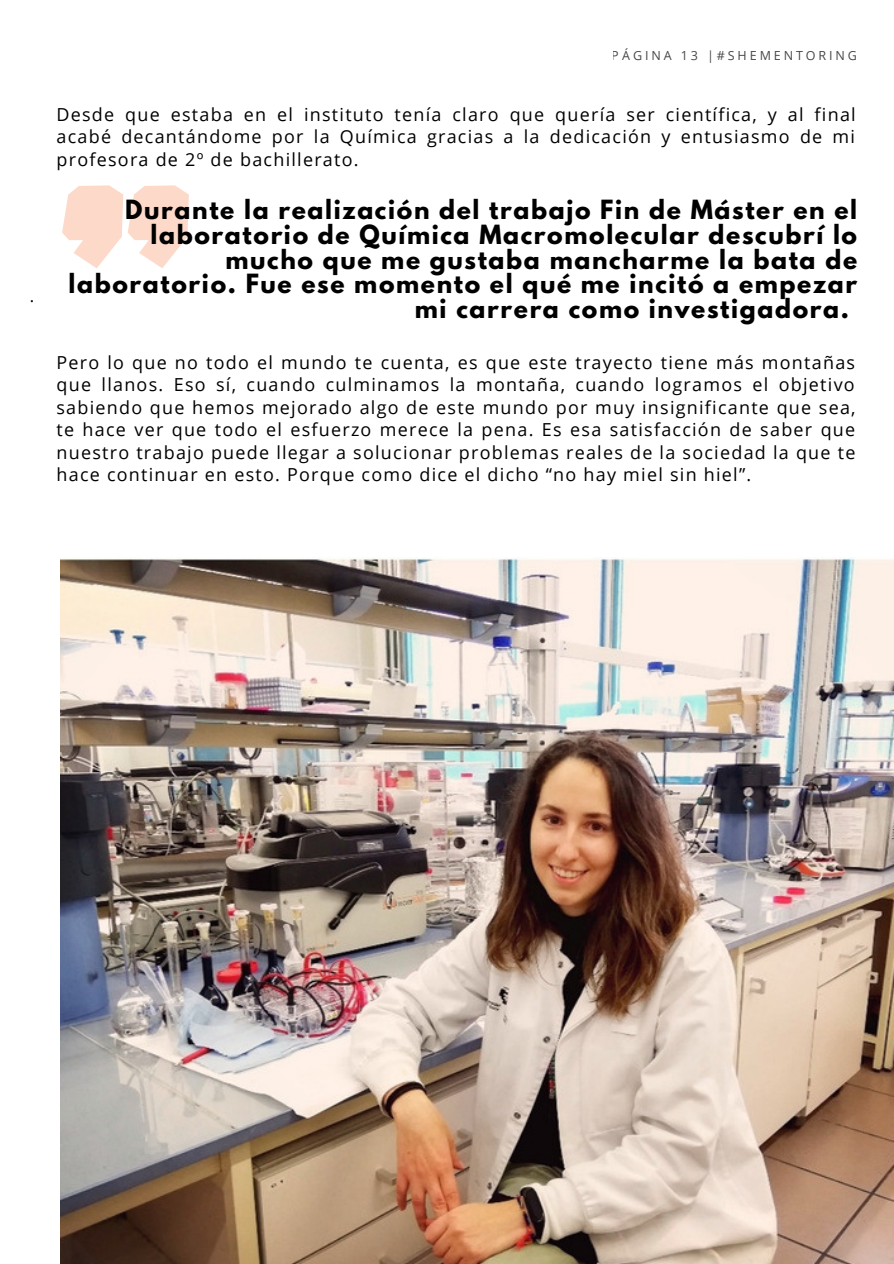
<style>
.page{position:relative;width:894px;height:1264px;background:#fff}
.page>*{position:absolute;margin:0;border:0;box-sizing:border-box;transform-origin:0 0}
.t1{font:279px "Adumu";color:#f9a57d}
.t2{font:700 23.4px "League Spartan";letter-spacing:.07em;color:#000}
.t3{font:18px/22.5px "Open Sans";letter-spacing:.07em;color:#000;text-align:justify}
.t4{font:16.65px "Open Sans";color:#000}
.t5{font:12.6px "Open Sans";letter-spacing:.23em;color:#000}
</style>
<div class="page">
<img style="left:60px;top:557px;width:833px;height:706px">
<p class="t4" style="left:30px;top:284px;width:6px">.</p>
<p class="t5" style="left:611px;top:47px;width:247px">PÁGINA 13 |#SHEMENTORING</p>
<p class="t3" style="left:56px;top:102px;width:800px">Desde que estaba en el instituto tenía claro que quería ser científica, y al final acabé decantándome por la Química gracias a la dedicación y entusiasmo de mi profesora de 2º de bachillerato.</p>
<h1 class="t1" style="left:56px;top:185px;width:139px">"</h1>
<p class="t2" style="left:125px;top:198px;width:733px">Durante la realización del trabajo Fin de Máster en el</p>
<p class="t2" style="left:150px;top:223px;width:707px">laboratorio de Química Macromolecular descubrí lo</p>
<p class="t2" style="left:225px;top:247px;width:633px">mucho que me gustaba mancharme la bata de</p>
<p class="t2" style="left:68px;top:272px;width:789px">laboratorio. Fue ese momento el qué me incitó a empezar</p>
<p class="t2" style="left:415px;top:297px;width:435px">mi carrera como investigadora.</p>
<p class="t3" style="left:56px;top:350px;width:800px">Pero lo que no todo el mundo te cuenta, es que este trayecto tiene más montañas que llanos. Eso sí, cuando culminamos la montaña, cuando logramos el objetivo sabiendo que hemos mejorado algo de este mundo por muy insignificante que sea, te hace ver que todo el esfuerzo merece la pena. Es esa satisfacción de saber que nuestro trabajo puede llegar a solucionar problemas reales de la sociedad la que te hace continuar en esto. Porque como dice el dicho “no hay miel sin hiel”.</p>
</div>
